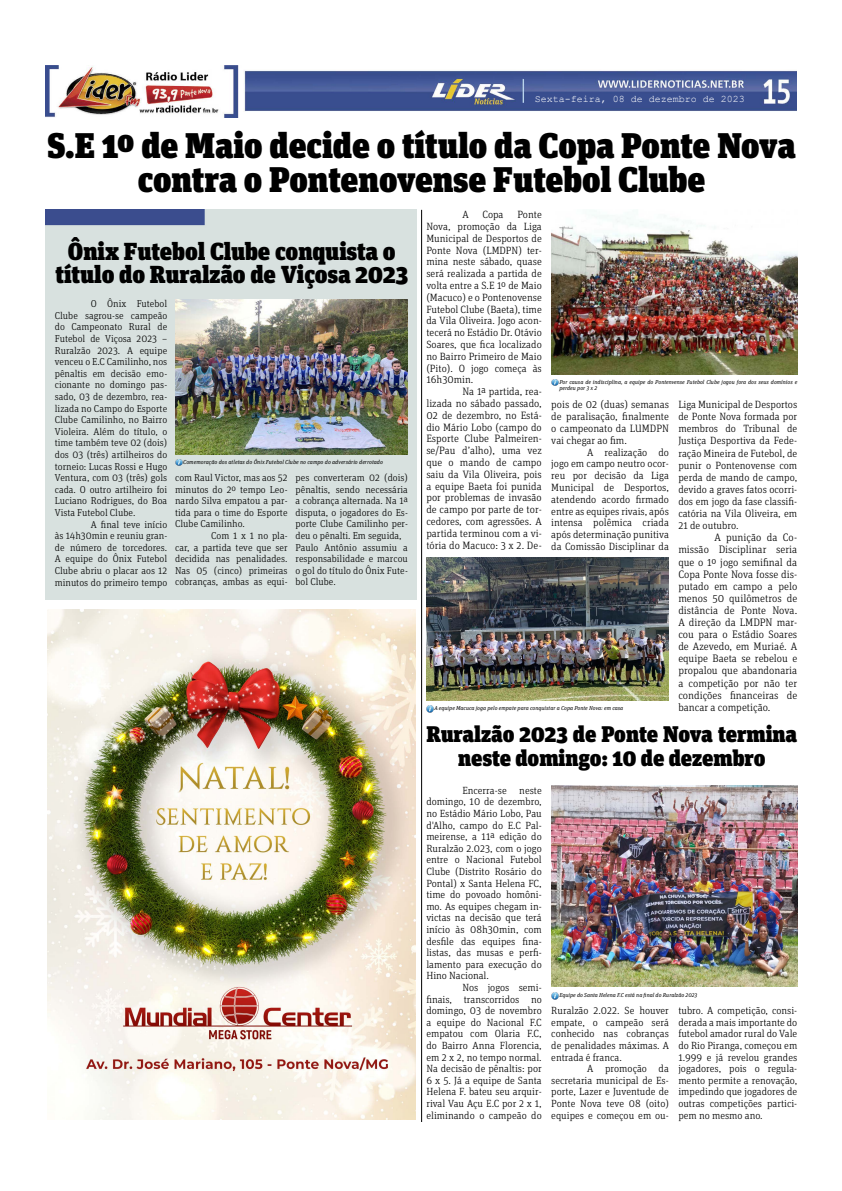
<style>
.page{position:relative;width:842px;height:1191px;background:#fff}
.page>*{position:absolute;margin:0;border:0;box-sizing:border-box;transform-origin:0 0}
.t1{font:900 35.6px/34px "Unit Slab Pro";color:#000;text-align:center}
.t2{font:900 24.6px/23px "Unit Slab Pro";color:#000;text-align:center}
.t3{font:900 22.6px/24px "Unit Slab Pro";color:#000;text-align:center}
.t4{font:300 10.8px/12.1px "Unit Slab Pro";color:#000;text-align:justify}
.t5{font:300 10.6px/11.8px "Unit Slab Pro";color:#000;text-align:justify}
.t6{font:300 10.5px/11.8px "Unit Slab Pro";color:#000;text-align:justify}
.t7{font:300 10.4px/11.6px "Unit Slab Pro";color:#000;text-align:justify}
.t8{font:300 10px/11.6px "Unit Slab Pro";color:#000;text-align:justify}
.t9{font:10px "Courier New";color:#fff}
.t10{font:italic 5.8px "Unit Slab Pro";color:#000}
.t11{font:italic 5.7px/5.7px "Unit Slab Pro";color:#000}
</style>
<div class="page">
<img style="left:45px;top:66px;width:752px;height:52px">
<hr style="left:421px;top:210px;width:1px;height:912px;background:#000">
<img style="left:47px;top:609px;width:369px;height:510px">
<svg style="left:551px;top:379px;width:7px;height:7px"></svg>
<svg style="left:551px;top:992px;width:7px;height:7px"></svg>
<svg style="left:426px;top:705px;width:7px;height:7px"></svg>
<div style="left:46px;top:210px;width:371px;height:390px;background:#d8e1df"></div>
<img style="left:551px;top:214px;width:246px;height:160px">
<img style="left:551px;top:785px;width:246px;height:201px">
<img style="left:426px;top:557px;width:243px;height:143px">
<img style="left:175px;top:299px;width:233px;height:155px">
<svg style="left:175px;top:459px;width:7px;height:7px"></svg>
<p class="t9" style="left:535px;top:93px;width:212px">Sexta-feira, 08 de dezembro de 2023</p>
<h1 class="t1" style="left:47px;top:127px;width:750px">S.E 1º de Maio decide o título da Copa Ponte Nova contra o Pontenovense Futebol Clube</h1>
<h2 class="t2" style="left:55px;top:238px;width:354px">Ônix Futebol Clube conquista o título do Ruralzão de Viçosa 2023</h2>
<p class="t8" style="left:55px;top:297px;width:114px;text-indent:36px">O Ônix Futebol Clube sagrou-se campeão do Campeonato Rural de Futebol de Viçosa 2023 – Ruralzão 2023. A equipe venceu o E.C Camilinho, nos pênaltis em decisão emo&shy;cionante no domingo pas&shy;sado, 03 de dezembro, rea&shy;lizada no Campo do Esporte Clube Camilinho, no Bairro Violeira. Além do título, o time também teve 02 (dois) dos 03 (três) artilheiros do torneio: Lucas Rossi e Hugo Ventura, com 03 (três) gols cada. O outro artilheiro foi Luciano Rodrigues, do Boa Vista Futebol Clube.</p>
<p class="t8" style="left:55px;top:518px;width:114px;text-indent:36px">A final teve início às 14h30min e reuniu gran&shy;de número de torcedores.<br>A equipe do Ônix Futebol Clube abriu o placar aos 12 minutos do primeiro tempo</p>
<p class="t10" style="left:183px;top:458px;width:201px">Comemoração dos atletas do Ônix Futebol Clube no campo do adversário derrotado</p>
<p class="t8" style="left:295px;top:471px;width:114px;text-align:left">pes converteram 02 (dois) pênaltis, sendo necessária a cobrança alternada. Na 1ª disputa, o jogadores do Es&shy;porte Clube Camilinho per&shy;deu o pênalti. Em seguida,<br>Paulo Antônio assumiu a responsabilidade e marcou o gol do título do Ônix Fute&shy;bol Clube.</p>
<p class="t8" style="left:175px;top:471px;width:114px">com Raul Victor, mas aos 52 minutos do 2º tempo Leo&shy;nardo Silva empatou a par&shy;tida para o time do Esporte Clube Camilinho.</p>
<p class="t8" style="left:175px;top:529px;width:114px;text-indent:36px">Com 1 x 1 no pla&shy;car, a partida teve que ser decidida nas penalidades.<br>Nas 05 (cinco) primeiras cobranças, ambas as equi-</p>
<p class="t6" style="left:462px;top:208px;width:8px">A</p>
<p class="t6" style="left:482px;top:208px;width:23px">Copa</p>
<p class="t6" style="left:426px;top:208px;width:117px;text-indent:91px">Ponte Nova, promoção da Liga Municipal de Desportos de Ponte Nova (LMDPN) ter&shy;mina neste sábado, quase será realizada a partida de volta entre a S.E 1º de Maio (Macuco) e o Pontenovense Futebol Clube (Baeta), time da Vila Oliveira. Jogo acon&shy;tecerá no Estádio Dr. Otávio Soares, que fica localizado no Bairro Primeiro de Maio (Pito). O jogo começa às 16h30min.</p>
<p class="t5" style="left:426px;top:385px;width:117px;text-indent:36px">Na 1ª partida, rea&shy;lizada no sábado passado, 02 de dezembro, no Está&shy;dio Mário Lobo (campo do Esporte Clube Palmeiren&shy;se/Pau d’alho), uma vez que o mando de campo saiu da Vila Oliveira, pois a equipe Baeta foi punida por problemas de invasão de campo por parte de tor&shy;cedores, com agressões. A partida terminou com a vi&shy;tória do Macuco: 3 x 2. De-</p>
<p class="t11" style="left:559px;top:379px;width:239px">Por causa de indisciplina, a equipe do Pontenvense Futebol Clube jogou fora dos seus domínios e perdeu por 3 x 2</p>
<p class="t5" style="left:551px;top:398px;width:119px">pois de 02 (duas) semanas de paralisação, finalmente o campeonato da LUMDPN vai chegar ao fim.</p>
<p class="t6" style="left:551px;top:445px;width:119px;text-indent:36px">A realização do jogo em campo neutro ocor&shy;reu por decisão da Liga Municipal de Desportos, atendendo acordo firmado entre as equipes rivais, após intensa polêmica criada após determinação punitiva da Comissão Disciplinar da</p>
<p class="t6" style="left:678px;top:398px;width:120px;line-height:12.1px">Liga Municipal de Desportos de Ponte Nova formada por membros do Tribunal de Justiça Desportiva da Fede&shy;ração Mineira de Futebol, de punir o Pontenovense com perda de mando de campo, devido a graves fatos ocorri&shy;dos em jogo da fase classifi&shy;catória na Vila Oliveira, em 21 de outubro.</p>
<p class="t4" style="left:678px;top:531px;width:120px;text-indent:36px">A punição da Co&shy;missão Disciplinar seria que o 1º jogo semifinal da Copa Ponte Nova fosse dis&shy;putado em campo a pelo menos 50 quilômetros de distância de Ponte Nova.<br>A direção da LMDPN mar&shy;cou para o Estádio Soares de Azevedo, em Muriaé. A equipe Baeta se rebelou e propalou que abandonaria a competição por não ter condições financeiras de bancar a competição.</p>
<p class="t11" style="left:434px;top:705px;width:190px">A equipe Macuca joga pelo empate para conquistar a Copa Ponte Nova: em casa</p>
<h3 class="t3" style="left:426px;top:721px;width:372px">Ruralzão 2023 de Ponte Nova termina neste domingo: 10 de dezembro</h3>
<p class="t7" style="left:426px;top:784px;width:117px;text-indent:36px">Encerra-se neste domingo, 10 de dezembro, no Estádio Mário Lobo, Pau d'Alho, campo do E.C Pal&shy;meirense, a 11ª edição do Ruralzão 2.023, com o jogo entre o Nacional Futebol Clube (Distrito Rosário do Pontal) x Santa Helena FC, time do povoado homôni&shy;mo. As equipes chegam in&shy;victas na decisão que terá início às 08h30min, com desfile das equipes fina&shy;listas, das musas e perfi&shy;lamento para execução do Hino Nacional.</p>
<p class="t7" style="left:426px;top:981px;width:117px;text-indent:36px">Nos jogos semi&shy;finais, transcorridos no domingo, 03 de novembro a equipe do Nacional F.C empatou com Olaria F.C, do Bairro Anna Florencia, em 2 x 2, no tempo normal.<br>Na decisão de pênaltis: por 6 x 5. Já a equipe de Santa Helena F. bateu seu arquir&shy;rival Vau Açu E.C por 2 x 1, eliminando o campeão do</p>
<p class="t11" style="left:559px;top:992px;width:139px">Equipe do Santa Helena F.C está na final do Ruralzão 2023</p>
<p class="t7" style="left:551px;top:1004px;width:119px">Ruralzão 2.022. Se houver empate, o campeão será conhecido nas cobranças de penalidades máximas. A entrada é franca.</p>
<p class="t7" style="left:551px;top:1062px;width:119px;text-indent:36px">A promoção da secretaria municipal de Es&shy;porte, Lazer e Juventude de Ponte Nova teve 08 (oito) equipes e começou em ou-</p>
<p class="t7" style="left:678px;top:1004px;width:120px">tubro. A competição, consi&shy;derada a mais importante do futebol amador rural do Vale do Rio Piranga, começou em 1.999 e já revelou grandes jogadores, pois o regula&shy;mento permite a renovação, impedindo que jogadores de outras competições partici&shy;pem no mesmo ano.</p>
</div>
